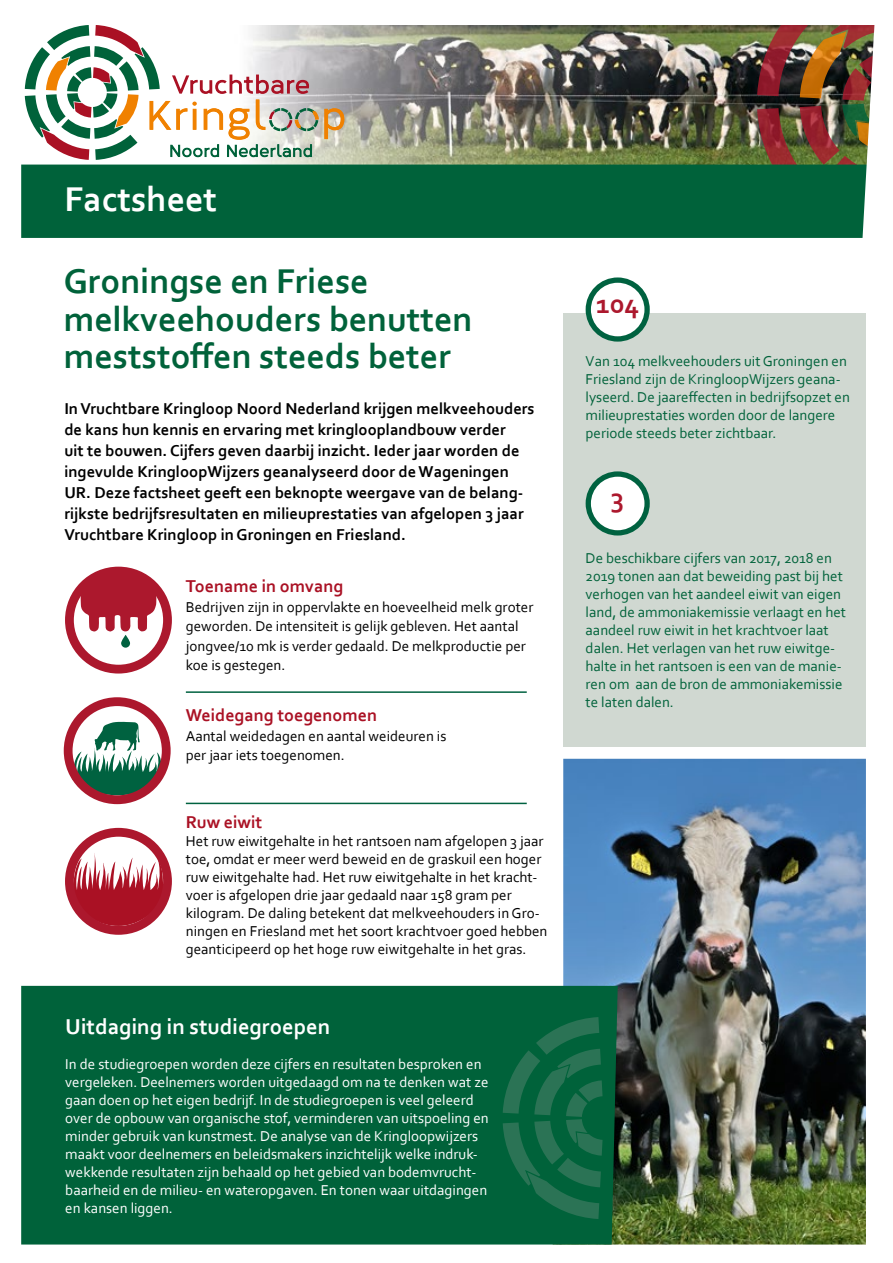
<style>
.page{position:relative;width:893px;height:1263px;background:#fff}
.page>*{position:absolute;margin:0;border:0;box-sizing:border-box;transform-origin:0 0}
.t1{font:700 36px/37.5px "Corbel";color:#00623a}
.t2{font:700 36px "Corbel";color:#fff}
.t3{font:700 28.2px "Corbel";color:#ac182d}
.t4{font:700 22.5px "Corbel";color:#fff}
.t5{font:700 18px "Corbel";color:#aa1124}
.t6{font:700 16.5px/21px "Corbel";color:#000}
.t7{font:15px/18px "Corbel";color:#000}
.t8{font:15px/18px "Corbel";color:#fff}
.t9{font:15px/18px "Corbel";color:#00623a}
</style>
<div class="page">
<img style="left:553px;top:759px;width:313px;height:485px">
<img style="left:22px;top:25px;width:735px;height:140px">
<svg style="left:25px;top:25px;width:320px;height:135px"></svg>
<div style="left:563px;top:313px;width:303px;height:433px;background:#d0d8d1"></div>
<div style="left:21px;top:165px;width:736px;height:73px;background:#00623a"></div>
<div style="left:588px;top:474px;width:59px;height:59px;background:#fff;border-radius:50%"></div>
<div style="left:586px;top:471px;width:64px;height:64px;border:5px solid #006240;border-radius:50%"></div>
<div style="left:588px;top:280px;width:59px;height:59px;background:#fff;border-radius:50%"></div>
<div style="left:586px;top:277px;width:64px;height:65px;border:5px solid #006240;border-radius:50%"></div>
<svg style="left:69px;top:571px;width:99px;height:98px"></svg>
<div style="left:65px;top:567px;width:107px;height:106px;border:9px solid #ac182d;border-radius:50%"></div>
<svg style="left:81px;top:566px;width:76px;height:66px"></svg>
<svg style="left:121px;top:635px;width:9px;height:13px"></svg>
<svg style="left:73px;top:722px;width:88px;height:73px"></svg>
<div style="left:64px;top:697px;width:107px;height:107px;border:9px solid #ac182d;border-radius:50%"></div>
<div style="left:21px;top:986px;width:597px;height:258px;background:#00623a"></div>
<svg style="left:503px;top:1017px;width:99px;height:202px;background:#116844"></svg>
<hr style="left:186px;top:691px;width:341px;height:2px;background:#006240">
<hr style="left:186px;top:803px;width:341px;height:1px;background:#006240">
<svg style="left:72px;top:852px;width:90px;height:73px"></svg>
<div style="left:65px;top:828px;width:107px;height:107px;border:9px solid #ac182d;border-radius:50%"></div>
<img style="left:757px;top:25px;width:118px;height:213px">
<h1 class="t2" style="left:64px;top:177px;width:154px">Factsheet</h1>
<h1 class="t1" style="left:64px;top:262px;width:410px">Groningse en Friese melkveehouders benutten meststoffen steeds beter</h1>
<p class="t6" style="left:64px;top:398px;width:472px">In Vruchtbare Kringloop Noord Nederland krijgen melkveehouders de kans hun kennis en ervaring met kringlooplandbouw verder<br>uit te bouwen. Cijfers geven daarbij inzicht. Ieder jaar worden de ingevulde KringloopWijzers geanalyseerd door de Wageningen UR. Deze factsheet geeft een beknopte weergave van de belang&shy;rijkste bedrijfsresultaten en milieuprestaties van afgelopen 3 jaar Vruchtbare Kringloop in Groningen en Friesland.</p>
<p class="t5" style="left:186px;top:575px;width:159px">Toename in omvang</p>
<p class="t7" style="left:186px;top:597px;width:349px;line-height:19.5px">Bedrijven zijn in oppervlakte en hoeveelheid melk groter geworden. De intensiteit is gelijk gebleven. Het aantal jongvee/10 mk is verder gedaald. De melkproductie per koe is gestegen.</p>
<p class="t5" style="left:186px;top:704px;width:193px">Weidegang toegenomen</p>
<p class="t7" style="left:186px;top:726px;width:262px;line-height:19.5px">Aantal weidedagen en aantal weideuren is per jaar iets toegenomen.</p>
<p class="t5" style="left:186px;top:811px;width:78px">Ruw eiwit</p>
<p class="t7" style="left:186px;top:832px;width:363px">Het ruw eiwitgehalte in het rantsoen nam afgelopen 3 jaar toe, omdat er meer werd beweid en de graskuil een hoger ruw eiwitgehalte had. Het ruw eiwitgehalte in het kracht&shy;voer is afgelopen drie jaar gedaald naar 158 gram per kilogram. De daling betekent dat melkveehouders in Gro&shy;ningen en Friesland met het soort krachtvoer goed hebben geanticipeerd op het hoge ruw eiwitgehalte in het gras.</p>
<h3 class="t4" style="left:65px;top:1012px;width:266px">Uitdaging in studiegroepen</h3>
<p class="t8" style="left:65px;top:1055px;width:425px">In de studiegroepen worden deze cijfers en resultaten besproken en vergeleken. Deelnemers worden uitgedaagd om na te denken wat ze gaan doen op het eigen bedrijf. In de studiegroepen is veel geleerd over de opbouw van organische stof, verminderen van uitspoeling en minder gebruik van kunstmest. De analyse van de Kringloopwijzers maakt voor deelnemers en beleidsmakers inzichtelijk welke indruk&shy;wekkende resultaten zijn behaald op het gebied van bodemvrucht&shy;baarheid en de milieu- en wateropgaven. En tonen waar uitdagingen en kansen liggen.</p>
<h2 class="t3" style="left:596px;top:286px;width:45px">104</h2>
<p class="t9" style="left:586px;top:352px;width:266px">Van 104 melkveehouders uit Groningen en Friesland zijn de KringloopWijzers geana&shy;lyseerd. De jaareffecten in bedrijfsopzet en milieuprestaties worden door de langere periode steeds beter zichtbaar.</p>
<h2 class="t3" style="left:611px;top:480px;width:15px">3</h2>
<p class="t9" style="left:586px;top:549px;width:262px">De beschikbare cijfers van 2017, 2018 en 2019 tonen aan dat beweiding past bij het verhogen van het aandeel eiwit van eigen land, de ammoniakemissie verlaagt en het aandeel ruw eiwit in het krachtvoer laat dalen. Het verlagen van het ruw eiwitge&shy;halte in het rantsoen is een van de manie&shy;ren om aan de bron de ammoniakemissie te laten dalen.</p>
</div>
